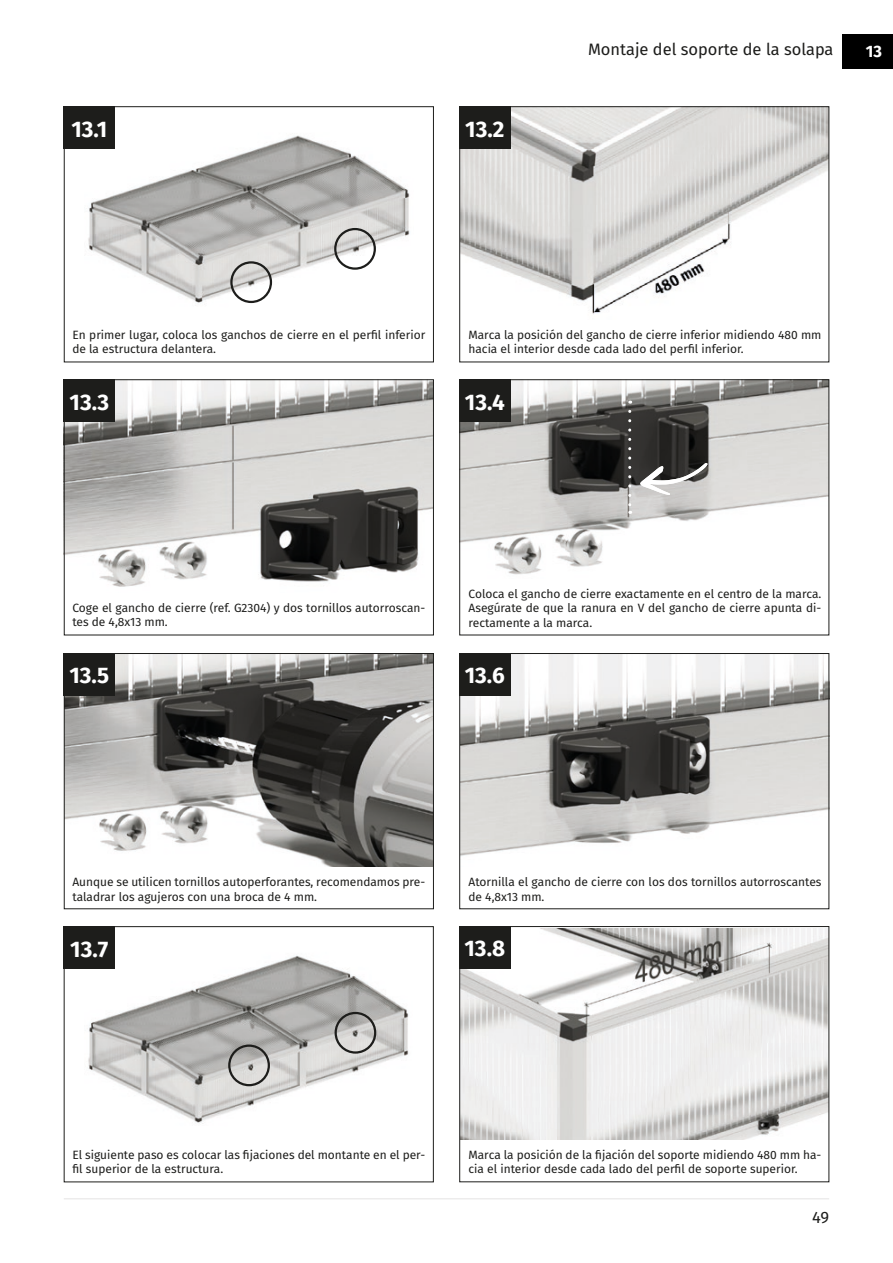
<style>
.page{position:relative;width:893px;height:1263px;background:#fff}
.page>*{position:absolute;margin:0;border:0;box-sizing:border-box;transform-origin:0 0}
.t1{font:700 22.5px "Fira Sans";color:#fff}
.t2{font:16.5px "Fira Sans";color:#1d1d1b}
.t3{font:700 16.5px "Fira Sans";color:#fff}
.t4{font:12px/14.4px "Fira Sans";color:#1d1d1b}
</style>
<div class="page">
<hr style="left:64px;top:1198px;width:765px;height:1px;background:#e4e3e3">
<img style="left:461px;top:108px;width:366px;height:206px">
<img style="left:66px;top:381px;width:366px;height:206px">
<img style="left:461px;top:381px;width:366px;height:194px">
<img style="left:88px;top:135px;width:322px;height:169px">
<img style="left:461px;top:655px;width:366px;height:201px">
<img style="left:66px;top:655px;width:366px;height:211px">
<img style="left:88px;top:955px;width:321px;height:169px">
<img style="left:461px;top:928px;width:366px;height:211px">
<div style="left:334px;top:228px;width:42px;height:42px;border:2px solid #1d1d1b;border-radius:50%"></div>
<div style="left:230px;top:261px;width:42px;height:42px;border:2px solid #1d1d1b;border-radius:50%"></div>
<div style="left:335px;top:1012px;width:41px;height:42px;border:2px solid #1d1d1b;border-radius:50%"></div>
<div style="left:228px;top:1044px;width:42px;height:42px;border:2px solid #1d1d1b;border-radius:50%"></div>
<svg style="left:628px;top:411px;width:3px;height:103px"></svg>
<svg style="left:640px;top:462px;width:67px;height:33px"></svg>
<div style="left:842px;top:34px;width:51px;height:34px;background:#000"></div>
<div style="left:459px;top:106px;width:370px;height:256px;border:1px solid #1d1d1b"></div>
<div style="left:459px;top:106px;width:51px;height:43px;background:#1d1d1b"></div>
<div style="left:459px;top:379px;width:370px;height:256px;border:1px solid #1d1d1b"></div>
<div style="left:459px;top:379px;width:51px;height:43px;background:#1d1d1b"></div>
<div style="left:64px;top:379px;width:370px;height:256px;border:1px solid #1d1d1b"></div>
<div style="left:64px;top:379px;width:51px;height:43px;background:#1d1d1b"></div>
<div style="left:64px;top:106px;width:370px;height:256px;border:1px solid #1d1d1b"></div>
<div style="left:64px;top:106px;width:51px;height:43px;background:#1d1d1b"></div>
<div style="left:459px;top:653px;width:370px;height:256px;border:1px solid #1d1d1b"></div>
<div style="left:459px;top:653px;width:51px;height:43px;background:#1d1d1b"></div>
<div style="left:459px;top:926px;width:370px;height:256px;border:1px solid #1d1d1b"></div>
<div style="left:459px;top:926px;width:51px;height:43px;background:#1d1d1b"></div>
<div style="left:64px;top:653px;width:370px;height:256px;border:1px solid #1d1d1b"></div>
<div style="left:64px;top:653px;width:51px;height:43px;background:#1d1d1b"></div>
<div style="left:64px;top:926px;width:370px;height:256px;border:1px solid #1d1d1b"></div>
<div style="left:64px;top:926px;width:51px;height:43px;background:#1d1d1b"></div>
<h1 class="t1" style="left:72px;top:110px;width:37px">13.1</h1>
<h1 class="t1" style="left:465px;top:110px;width:41px">13.2</h1>
<h2 class="t2" style="left:588px;top:37px;width:247px">Montaje del soporte de la solapa</h2>
<h2 class="t3" style="left:866px;top:37px;width:18px">13</h2>
<p class="t4" style="left:72px;top:327px;width:354px">En primer lugar, coloca los ganchos de cierre en el perfil inferior de la estructura delantera.</p>
<p class="t4" style="left:468px;top:327px;width:354px">Marca la posición del gancho de cierre inferior midiendo 480 mm hacia el interior desde cada lado del perfil inferior.</p>
<h1 class="t1" style="left:70px;top:383px;width:41px">13.3</h1>
<h1 class="t1" style="left:465px;top:383px;width:41px">13.4</h1>
<p class="t4" style="left:72px;top:600px;width:354px">Coge el gancho de cierre (ref. G2304) y dos tornillos autorroscan&shy;tes de 4,8x13 mm.</p>
<h1 class="t1" style="left:69px;top:657px;width:41px">13.5</h1>
<p class="t4" style="left:468px;top:586px;width:354px;text-align:justify">Coloca el gancho de cierre exactamente en el centro de la marca.<br>Asegúrate de que la ranura en V del gancho de cierre apunta di&shy;rectamente a la marca.</p>
<h1 class="t1" style="left:465px;top:657px;width:42px">13.6</h1>
<p class="t4" style="left:72px;top:874px;width:354px">Aunque se utilicen tornillos autoperforantes, recomendamos pre&shy;taladrar los agujeros con una broca de 4 mm.</p>
<h1 class="t1" style="left:70px;top:930px;width:40px">13.7</h1>
<p class="t4" style="left:468px;top:874px;width:354px">Atornilla el gancho de cierre con los dos tornillos autorroscantes de 4,8x13 mm.</p>
<h1 class="t1" style="left:465px;top:930px;width:42px">13.8</h1>
<p class="t4" style="left:72px;top:1147px;width:354px">El siguiente paso es colocar las fijaciones del montante en el per&shy;fil superior de la estructura.</p>
<p class="t4" style="left:468px;top:1147px;width:354px">Marca la posición de la fijación del soporte midiendo 480 mm ha&shy;cia el interior desde cada lado del perfil de soporte superior.</p>
<h2 class="t2" style="left:812px;top:1205px;width:19px">49</h2>
</div>
